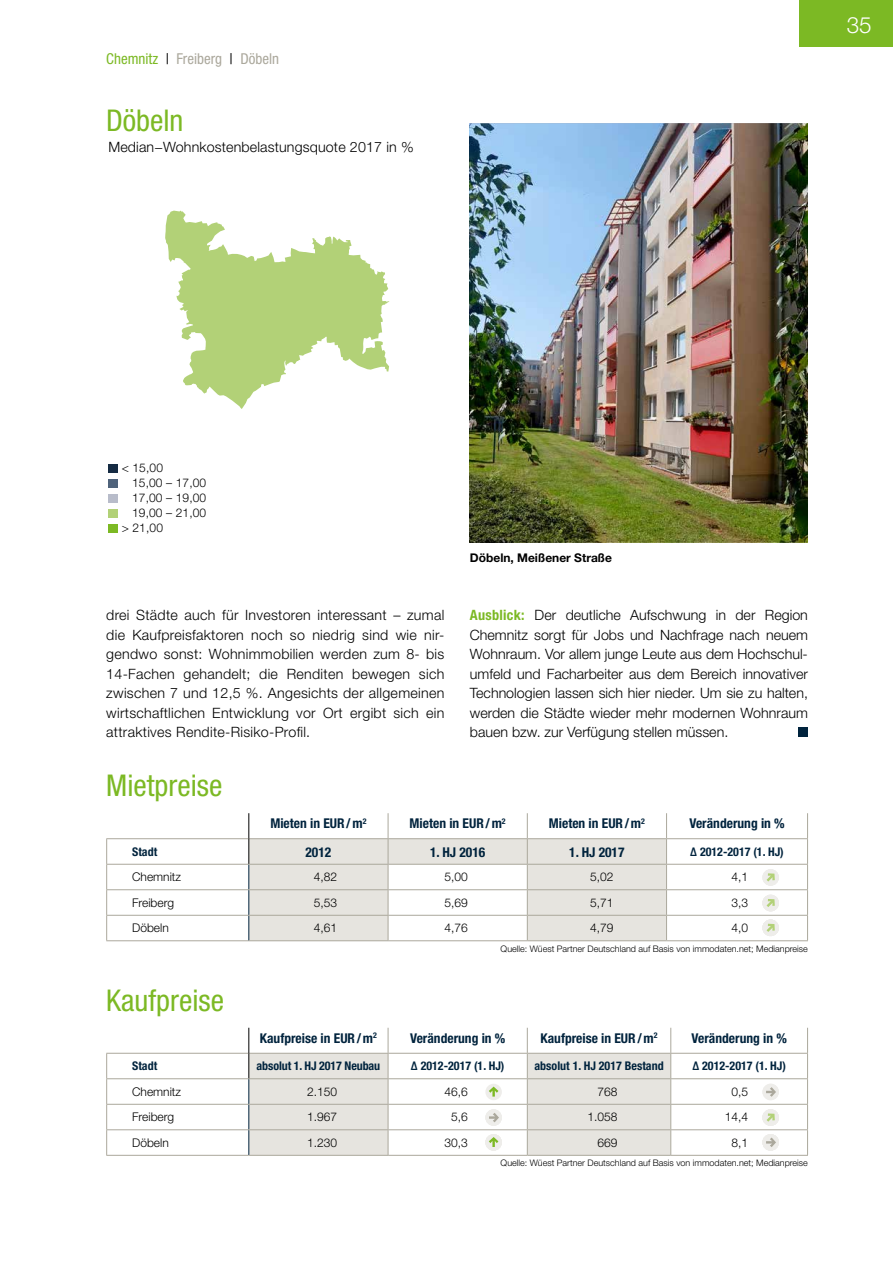
<style>
.page{position:relative;width:893px;height:1263px;background:#fff}
.page>*{position:absolute;margin:0;border:0;box-sizing:border-box;transform-origin:0 0}
.t1{font:condensed 30px "Helvetica Neue LT Pro";color:#7cb924}
.t2{font:300 22.5px "Helvetica Neue LT Std";color:#fff}
.t3{font:condensed 15px "Helvetica Neue LT Pro";color:#aba89c}
.t4{font:300 14.25px/19.5px "Helvetica Neue LT Std";letter-spacing:.01em;color:#000;text-align:justify}
.t5{font:700 condensed 13.5px "Helvetica Neue LT Std";color:#00233d}
.t6{font:300 12px "Helvetica Neue LT Std";color:#000}
.t7{font:700 condensed 12px "Helvetica Neue LT Std";color:#00233d}
.t8{font:700 12px "Helvetica Neue LT Std";color:#000}
.t9{font:300 9px "Helvetica Neue LT Std";color:#000}
.s1{color:#7cb924}
.s2{color:#000}
.s3{font-weight:700;font-stretch:condensed;color:#7cb924}
</style>
<div class="page">
<div style="left:799px;top:0;width:94px;height:47px;background:#7cb924"></div>
<img style="left:470px;top:123px;width:338px;height:419px">
<div style="left:798px;top:728px;width:10px;height:9px;background:#00233d"></div>
<hr style="left:106px;top:1053px;width:142px;height:1px;background:#aba89c">
<hr style="left:106px;top:1078px;width:143px;height:1px;background:#aba89c">
<hr style="left:106px;top:1104px;width:143px;height:1px;background:#aba89c">
<hr style="left:106px;top:1129px;width:143px;height:1px;background:#aba89c">
<svg style="left:106px;top:1053px;width:1px;height:102px"></svg>
<hr style="left:106px;top:1155px;width:143px;height:1px;background:#aba89c">
<hr style="left:388px;top:1155px;width:139px;height:1px;background:#aba89c">
<hr style="left:671px;top:1155px;width:137px;height:1px;background:#aba89c">
<hr style="left:527px;top:1155px;width:144px;height:1px;background:#aba89c">
<hr style="left:249px;top:1155px;width:139px;height:1px;background:#aba89c">
<hr style="left:106px;top:838px;width:142px;height:1px;background:#aba89c">
<hr style="left:106px;top:864px;width:143px;height:1px;background:#aba89c">
<hr style="left:106px;top:889px;width:143px;height:1px;background:#aba89c">
<hr style="left:106px;top:915px;width:143px;height:1px;background:#aba89c">
<svg style="left:106px;top:839px;width:1px;height:101px"></svg>
<hr style="left:106px;top:940px;width:143px;height:1px;background:#aba89c">
<div style="left:108px;top:464px;width:10px;height:8px;background:#152b43"></div>
<div style="left:108px;top:479px;width:10px;height:8px;background:#4f637b"></div>
<div style="left:108px;top:494px;width:10px;height:8px;background:#b8bcca"></div>
<div style="left:108px;top:509px;width:10px;height:8px;background:#b2d177"></div>
<div style="left:108px;top:524px;width:10px;height:8px;background:#7cb924"></div>
<svg style="left:165px;top:211px;width:224px;height:198px"></svg>
<svg style="left:248px;top:1028px;width:560px;height:127px"></svg>
<svg style="left:248px;top:813px;width:560px;height:128px"></svg>
<p class="t3" style="left:106px;top:50px;width:174px"><span class="s1">Chemnitz</span> <span class="s2">|</span> Freiberg <span class="s2">|</span> Döbeln</p>
<h1 class="t1" style="left:106px;top:103px;width:79px">Döbeln</h1>
<p class="t4" style="left:108px;top:137px;width:307px">Median−Wohnkostenbelastungsquote 2017 in %</p>
<h2 class="t2" style="left:847px;top:11px;width:27px">35</h2>
<p class="t6" style="left:122px;top:461px;width:43px">&lt; 15,00</p>
<p class="t6" style="left:132px;top:476px;width:76px">15,00 – 17,00</p>
<p class="t6" style="left:132px;top:491px;width:76px">17,00 – 19,00</p>
<p class="t6" style="left:132px;top:506px;width:76px">19,00 – 21,00</p>
<p class="t6" style="left:122px;top:521px;width:43px">&gt; 21,00</p>
<p class="t8" style="left:470px;top:550px;width:144px">Döbeln, Meißener Straße</p>
<p class="t4" style="left:106px;top:605px;width:340px">drei Städte auch für Investoren interessant – zumal die Kaufpreisfaktoren noch so niedrig sind wie nir&shy;gendwo sonst: Wohnimmobilien werden zum 8- bis 14-Fachen gehandelt; die Renditen bewegen sich zwischen 7 und 12,5 %. Angesichts der allgemeinen wirtschaftlichen Entwicklung vor Ort ergibt sich ein attraktives Rendite-Risiko-Profil.</p>
<p class="t4" style="left:470px;top:605px;width:340px"><span class="s3">Ausblick:</span> Der deutliche Aufschwung in der Region Chemnitz sorgt für Jobs und Nachfrage nach neuem Wohnraum. Vor allem junge Leute aus dem Hochschul&shy;umfeld und Facharbeiter aus dem Bereich innovativer Technologien lassen sich hier nieder. Um sie zu halten, werden die Städte wieder mehr modernen Wohnraum bauen bzw. zur Verfügung stellen müssen.</p>
<h1 class="t1" style="left:106px;top:768px;width:118px">Mietpreise</h1>
<p class="t5" style="left:270px;top:815px;width:98px">Mieten in EUR/m<sup>2</sup></p>
<p class="t5" style="left:410px;top:815px;width:98px">Mieten in EUR/m<sup>2</sup></p>
<p class="t5" style="left:549px;top:815px;width:98px">Mieten in EUR/m<sup>2</sup></p>
<p class="t5" style="left:689px;top:815px;width:97px">Veränderung in %</p>
<p class="t7" style="left:132px;top:844px;width:27px">Stadt</p>
<p class="t5" style="left:305px;top:844px;width:27px">2012</p>
<p class="t5" style="left:430px;top:844px;width:57px">1. HJ 2016</p>
<p class="t5" style="left:569px;top:844px;width:57px">1. HJ 2017</p>
<p class="t7" style="left:690px;top:844px;width:95px">∆ 2012-2017 (1. HJ)</p>
<p class="t6" style="left:132px;top:870px;width:50px">Chemnitz</p>
<p class="t6" style="left:314px;top:870px;width:25px">4,82</p>
<p class="t6" style="left:444px;top:870px;width:25px">5,00</p>
<p class="t6" style="left:590px;top:870px;width:25px">5,02</p>
<p class="t6" style="left:731px;top:870px;width:18px">4,1</p>
<p class="t6" style="left:132px;top:895px;width:44px">Freiberg</p>
<p class="t6" style="left:314px;top:895px;width:25px">5,53</p>
<p class="t6" style="left:444px;top:895px;width:25px">5,69</p>
<p class="t6" style="left:590px;top:895px;width:25px">5,71</p>
<p class="t6" style="left:731px;top:895px;width:18px">3,3</p>
<p class="t6" style="left:132px;top:921px;width:38px">Döbeln</p>
<p class="t6" style="left:314px;top:921px;width:25px">4,61</p>
<p class="t6" style="left:444px;top:921px;width:25px">4,76</p>
<p class="t6" style="left:590px;top:921px;width:25px">4,79</p>
<p class="t6" style="left:731px;top:921px;width:18px">4,0</p>
<p class="t9" style="left:501px;top:943px;width:309px">Quelle: Wüest Partner Deutschland auf Basis von immodaten.net; Medianpreise</p>
<h1 class="t1" style="left:106px;top:983px;width:119px">Kaufpreise</h1>
<p class="t5" style="left:260px;top:1030px;width:119px">Kaufpreise in EUR/m<sup>2</sup></p>
<p class="t5" style="left:410px;top:1030px;width:97px">Veränderung in %</p>
<p class="t5" style="left:540px;top:1030px;width:119px">Kaufpreise in EUR/m<sup>2</sup></p>
<p class="t5" style="left:691px;top:1030px;width:97px">Veränderung in %</p>
<p class="t7" style="left:132px;top:1059px;width:27px">Stadt</p>
<p class="t7" style="left:257px;top:1059px;width:125px">absolut 1. HJ 2017 Neubau</p>
<p class="t7" style="left:411px;top:1059px;width:95px">∆ 2012-2017 (1. HJ)</p>
<p class="t7" style="left:534px;top:1059px;width:131px">absolut 1. HJ 2017 Bestand</p>
<p class="t7" style="left:692px;top:1059px;width:95px">∆ 2012-2017 (1. HJ)</p>
<p class="t6" style="left:132px;top:1084px;width:50px">Chemnitz</p>
<p class="t6" style="left:307px;top:1084px;width:32px">2.150</p>
<p class="t6" style="left:444px;top:1084px;width:25px">46,6</p>
<p class="t6" style="left:598px;top:1084px;width:22px">768</p>
<p class="t6" style="left:731px;top:1084px;width:18px">0,5</p>
<p class="t6" style="left:132px;top:1110px;width:44px">Freiberg</p>
<p class="t6" style="left:307px;top:1110px;width:32px">1.967</p>
<p class="t6" style="left:451px;top:1110px;width:18px">5,6</p>
<p class="t6" style="left:588px;top:1110px;width:32px">1.058</p>
<p class="t6" style="left:725px;top:1110px;width:25px">14,4</p>
<p class="t6" style="left:132px;top:1135px;width:38px">Döbeln</p>
<p class="t6" style="left:307px;top:1135px;width:32px">1.230</p>
<p class="t6" style="left:444px;top:1135px;width:25px">30,3</p>
<p class="t6" style="left:598px;top:1135px;width:22px">669</p>
<p class="t6" style="left:731px;top:1135px;width:18px">8,1</p>
<p class="t9" style="left:501px;top:1157px;width:309px">Quelle: Wüest Partner Deutschland auf Basis von immodaten.net; Medianpreise</p>
</div>
